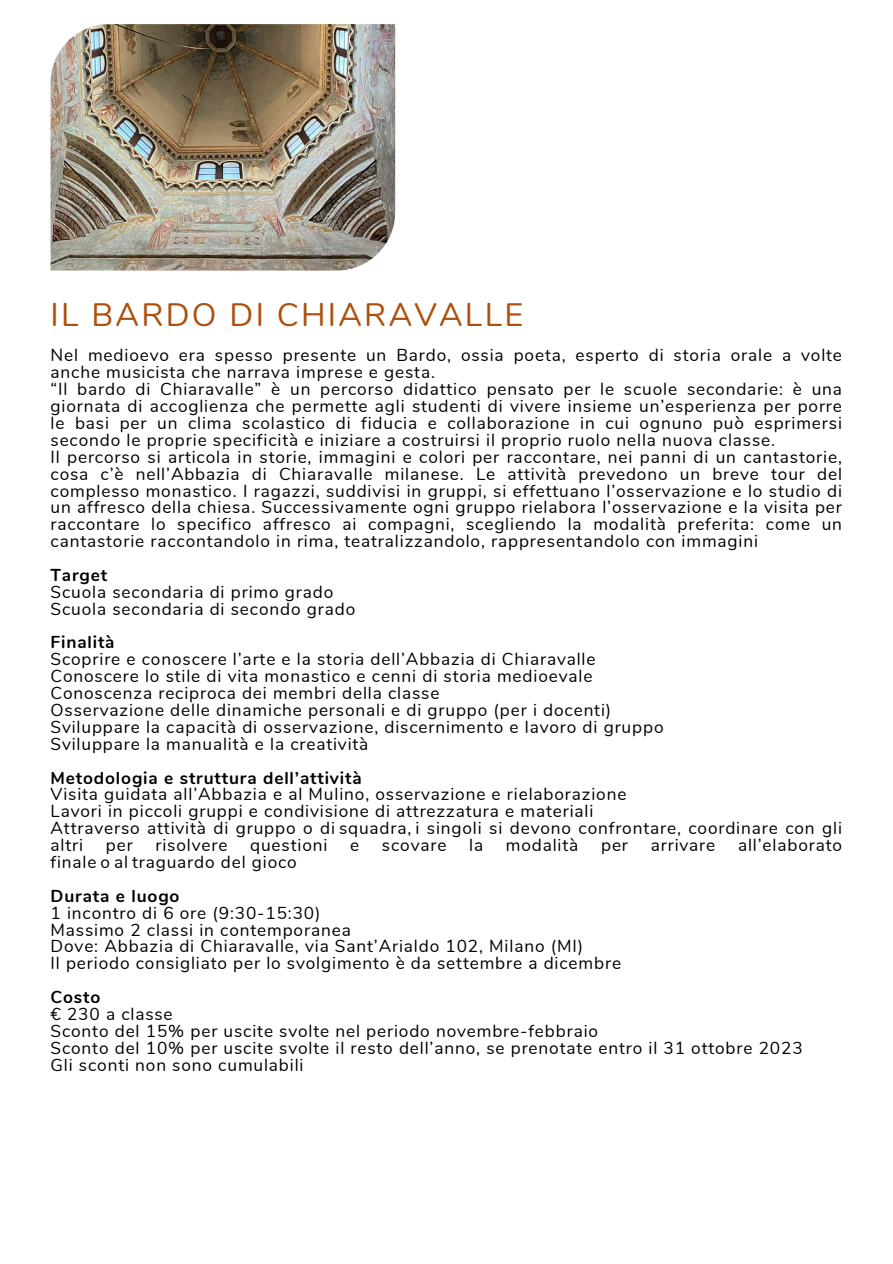
<style>
.page{position:relative;width:893px;height:1264px;background:#fff}
.page>*{position:absolute;margin:0;border:0;box-sizing:border-box;transform-origin:0 0}
.t1{font:32.4px "Nunito";letter-spacing:.07em;color:#ad4f0d}
.t2{font:17.25px/16.8px "Nunito";letter-spacing:.05em;color:#000}
.t3{font:700 17.25px "Nunito";letter-spacing:.05em;color:#000}
</style>
<div class="page">
<img style="left:51px;top:24px;width:344px;height:246px">
<p class="t1" style="left:51px;top:294px;width:474px">IL BARDO DI CHIARAVALLE</p>
<p class="t2" style="left:51px;top:347px;width:792px">Nel medioevo era spesso presente un Bardo, ossia poeta, esperto di storia orale a volte anche musicista che narrava imprese e gesta.</p>
<p class="t2" style="left:51px;top:381px;width:792px;text-align:justify">“Il bardo di Chiaravalle” è un percorso didattico pensato per le scuole secondarie: è una giornata di accoglienza che permette agli studenti di vivere insieme un’esperienza per porre le basi per un clima scolastico di fiducia e collaborazione in cui ognuno può esprimersi secondo le proprie specificità e iniziare a costruirsi il proprio ruolo nella nuova classe.</p>
<p class="t2" style="left:51px;top:448px;width:792px;text-align:justify">Il percorso si articola in storie, immagini e colori per raccontare, nei panni di un cantastorie, cosa c’è nell’Abbazia di Chiaravalle milanese. Le attività prevedono un breve tour del complesso monastico. I ragazzi, suddivisi in gruppi, si effettuano l’osservazione e lo studio di un affresco della chiesa. Successivamente ogni gruppo rielabora l’osservazione e la visita per raccontare lo specifico affresco ai compagni, scegliendo la modalità preferita: come un cantastorie raccontandolo in rima, teatralizzandolo, rappresentandolo con immagini</p>
<p class="t3" style="left:51px;top:563px;width:58px">Target</p>
<p class="t2" style="left:51px;top:583px;width:284px">Scuola secondaria di primo grado</p>
<p class="t2" style="left:51px;top:600px;width:306px">Scuola secondaria di secondo grado</p>
<p class="t3" style="left:51px;top:631px;width:66px">Finalità</p>
<p class="t2" style="left:51px;top:651px;width:546px">Scoprire e conoscere l’arte e la storia dell’Abbazia di Chiaravalle</p>
<p class="t2" style="left:51px;top:668px;width:543px">Conoscere lo stile di vita monastico e cenni di storia medioevale</p>
<p class="t2" style="left:51px;top:685px;width:390px">Conoscenza reciproca dei membri della classe</p>
<p class="t2" style="left:51px;top:702px;width:562px">Osservazione delle dinamiche personali e di gruppo (per i docenti)</p>
<p class="t2" style="left:51px;top:718px;width:614px">Sviluppare la capacità di osservazione, discernimento e lavoro di gruppo</p>
<p class="t2" style="left:51px;top:735px;width:319px">Sviluppare la manualità e la creatività</p>
<p class="t3" style="left:51px;top:766px;width:312px">Metodologia e struttura dell’attività</p>
<p class="t2" style="left:51px;top:786px;width:577px">Visita guidata all’Abbazia e al Mulino, osservazione e rielaborazione</p>
<p class="t2" style="left:51px;top:803px;width:544px">Lavori in piccoli gruppi e condivisione di attrezzatura e materiali</p>
<p class="t2" style="left:51px;top:820px;width:792px">Attraverso attività di gruppo o di squadra, i singoli si devono confrontare, coordinare con gli altri</p>
<p class="t2" style="left:106px;top:837px;width:28px">per</p>
<p class="t2" style="left:155px;top:837px;width:73px">risolvere</p>
<p class="t2" style="left:250px;top:837px;width:79px">questioni</p>
<p class="t2" style="left:350px;top:837px;width:11px">e</p>
<p class="t2" style="left:382px;top:837px;width:66px">scovare</p>
<p class="t2" style="left:469px;top:837px;width:16px">la</p>
<p class="t2" style="left:506px;top:837px;width:74px">modalità</p>
<p class="t2" style="left:601px;top:837px;width:28px">per</p>
<p class="t2" style="left:650px;top:837px;width:66px">arrivare</p>
<p class="t2" style="left:738px;top:837px;width:105px">all’elaborato</p>
<p class="t2" style="left:51px;top:853px;width:248px">finale o al traguardo del gioco</p>
<p class="t3" style="left:51px;top:884px;width:130px">Durata e luogo</p>
<p class="t2" style="left:51px;top:904px;width:271px">1 incontro di 6 ore (9:30-15:30)</p>
<p class="t2" style="left:51px;top:921px;width:302px">Massimo 2 classi in contemporanea</p>
<p class="t2" style="left:51px;top:938px;width:534px">Dove: Abbazia di Chiaravalle, via Sant’Arialdo 102, Milano (MI)</p>
<p class="t2" style="left:51px;top:955px;width:572px">Il periodo consigliato per lo svolgimento è da settembre a dicembre</p>
<p class="t3" style="left:51px;top:985px;width:51px">Costo</p>
<p class="t2" style="left:51px;top:1005px;width:124px">€ 230 a classe</p>
<p class="t2" style="left:51px;top:1022px;width:549px">Sconto del 15% per uscite svolte nel periodo novembre-febbraio</p>
<p class="t2" style="left:51px;top:1039px;width:753px">Sconto del 10% per uscite svolte il resto dell’anno, se prenotate entro il 31 ottobre 2023</p>
<p class="t2" style="left:51px;top:1056px;width:254px">Gli sconti non sono cumulabili</p>
</div>
